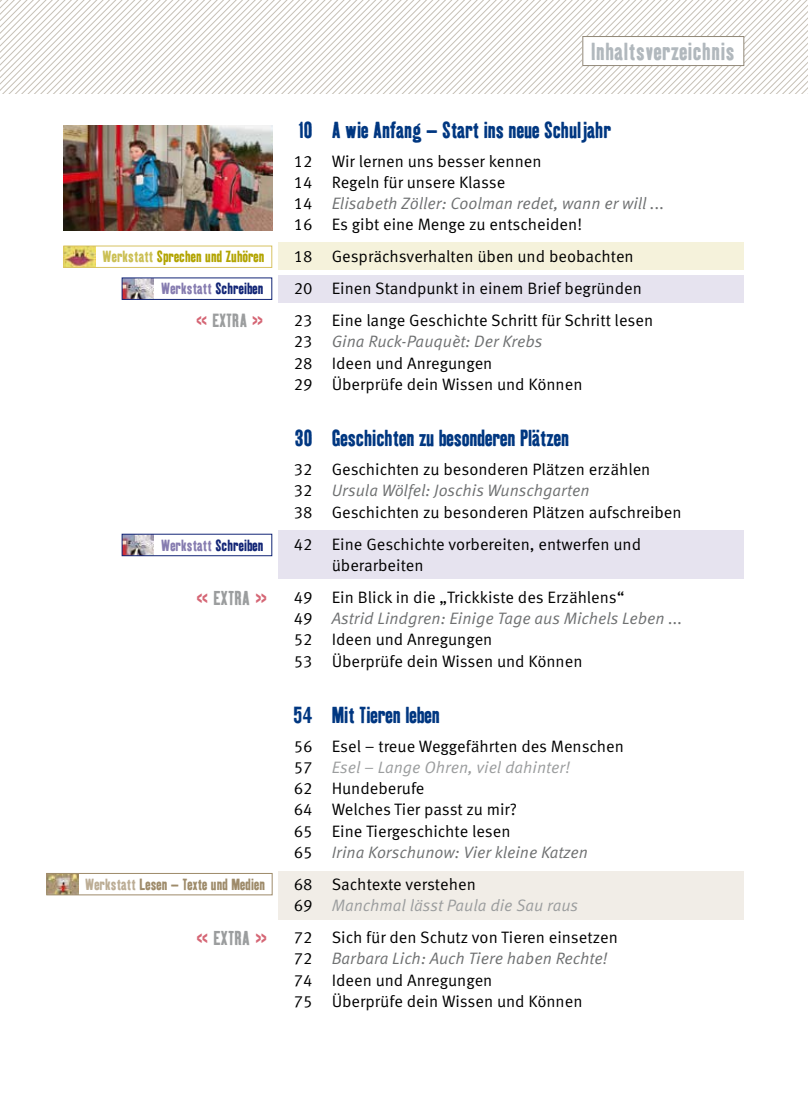
<style>
.page{position:relative;width:808px;height:1106px;background:#fff}
.page>*{position:absolute;margin:0;border:0;box-sizing:border-box;transform-origin:0 0}
.t1{font:24px "Kipp M No One";letter-spacing:.025em;color:#b1b8bd}
.t2{font:22.5px "Kipp M No One";color:#003781}
.t3{font:19.5px "Kipp M No One";letter-spacing:.01em;color:#9b9d9e}
.t4{font:18.6px "Kipp M No One";letter-spacing:.01em;color:#9b9d9e}
.t5{font:16.5px/21.3px "Meta Pro";color:#000}
.t6{font:italic 16.5px/21.3px "Meta Pro";color:#9b9d9e}
.t7{font:15.6px/32px "Kipp M No One";letter-spacing:.01em;color:#b2a400;text-align:right}
.t8{font:15.6px "Kipp M No One";letter-spacing:.01em;color:#9e8b6a}
.t9{font:15.6px "Kipp M No One";letter-spacing:.01em;color:#867cb0}
.s1{color:#cbbf53}
.s2{color:#867cb0}
.s3{color:#122576}
.s4{font-size:22.8px;color:#d56675}
.s5{font-size:24px;color:#d56675}
.s6{color:#bcad95}
.s7{font-style:italic;color:#6e7071}
.s8{font-style:italic;color:#9b9d9e}
.s9{font-style:normal;color:#000}
</style>
<div class="page">
<div style="left:279px;top:242px;width:465px;height:28px;background:#f5f2db"></div>
<div style="left:279px;top:275px;width:465px;height:28px;background:#e6e3ef"></div>
<div style="left:279px;top:529px;width:465px;height:49px;background:#e6e3ef"></div>
<div style="left:279px;top:871px;width:465px;height:48px;background:#f1ede7"></div>
<svg style="left:0;top:0;width:808px;height:94px"></svg>
<div style="left:583px;top:37px;width:161px;height:29px;background:#fff"></div>
<div style="left:582px;top:36px;width:162px;height:30px;border:1px solid #928878"></div>
<img style="left:65px;top:248px;width:31px;height:18px">
<div style="left:63px;top:246px;width:209px;height:22px;border:1px solid #d8c261"></div>
<img style="left:124px;top:279px;width:30px;height:19px">
<div style="left:122px;top:277px;width:150px;height:23px;border:1px solid #122576"></div>
<img style="left:124px;top:536px;width:30px;height:18px">
<div style="left:122px;top:534px;width:150px;height:22px;border:1px solid #122576"></div>
<img style="left:48px;top:875px;width:30px;height:18px">
<div style="left:46px;top:873px;width:226px;height:22px;border:1px solid #9e8b6a"></div>
<img style="left:64px;top:125px;width:208px;height:105px">
<p class="t7" style="left:102px;top:241px;width:163px"><span class="s1">Werkstatt</span> Sprechen und Zuhören<br><span class="s2">Werkstatt</span> <span class="s3">Schreiben</span></p>
<p class="t4" style="left:196px;top:309px;width:68px"><span class="s4">«</span> EXTRA <span class="s4">»</span></p>
<p class="t9" style="left:161px;top:535px;width:104px">Werkstatt <span class="s3">Schreiben</span></p>
<p class="t3" style="left:197px;top:586px;width:72px"><span class="s5">«</span> EXTRA <span class="s5">»</span></p>
<p class="t8" style="left:85px;top:874px;width:181px"><span class="s6">Werkstatt</span> Lesen – Texte und Medien</p>
<p class="t3" style="left:197px;top:926px;width:72px"><span class="s5">«</span> EXTRA <span class="s5">»</span></p>
<h1 class="t1" style="left:591px;top:37px;width:145px">lnhaltsverzeichnis</h1>
<h2 class="t2" style="left:299px;top:116px;width:314px">10 A wie Anfang – Start ins neue Schuljahr</h2>
<p class="t5" style="left:294px;top:151px;width:372px">12 Wir lernen uns besser kennen<br>14 Regeln für unsere Klasse<br>14 <span class="s7">Elisabeth Zöller: Coolman redet, wann er will ...<br></span>16 Es gibt eine Menge zu entscheiden!</p>
<p class="t5" style="left:294px;top:241px;width:361px;line-height:32px">18 Gesprächsverhalten üben und beobachten<br>20 Einen Standpunkt in einem Brief begründen<br>23 Eine lange Geschichte Schritt für Schritt lesen</p>
<p class="t5" style="left:294px;top:331px;width:290px">23 <span class="s7">Gina Ruck-Pauquèt: Der Krebs<br></span>28 Ideen und Anregungen<br>29 Überprüfe dein Wissen und Können</p>
<h2 class="t2" style="left:295px;top:424px;width:276px">30 Geschichten zu besonderen Plätzen</h2>
<p class="t5" style="left:294px;top:459px;width:389px">32 Geschichten zu besonderen Plätzen erzählen<br>32 <span class="s7">Ursula Wölfel: Joschis Wunschgarten<br></span>38 Geschichten zu besonderen Plätzen aufschreiben</p>
<p class="t5" style="left:332px;top:533px;width:311px;text-indent:-38px">42 Eine Geschichte vorbereiten, entwerfen und überarbeiten</p>
<p class="t5" style="left:294px;top:587px;width:390px">49 Ein Blick in die „Trickkiste des Erzählens“<br>49 <span class="s7">Astrid Lindgren: Einige Tage aus Michels Leben ...<br></span>52 Ideen und Anregungen<br>53 Überprüfe dein Wissen und Können</p>
<h2 class="t2" style="left:294px;top:701px;width:148px">54 Mit Tieren leben</h2>
<p class="t5" style="left:294px;top:735px;width:332px">56 Esel – treue Weggefährten des Menschen<br>57 <span class="s8">Esel – Lange Ohren, viel dahinter!<br></span>62 Hundeberufe<br>64 Welches Tier passt zu mir?<br>65 Eine Tiergeschichte lesen<br>65 <span class="s7">Irina Korschunow: Vier kleine Katzen</span></p>
<p class="t6" style="left:294px;top:874px;width:286px"><span class="s9">68 Sachtexte verstehen<br>69</span> Manchmal lässt Paula die Sau raus</p>
<p class="t5" style="left:294px;top:927px;width:326px">72 Sich für den Schutz von Tieren einsetzen 72 <span class="s7">Barbara Lich: Auch Tiere haben Rechte!<br></span>74 Ideen und Anregungen<br>75 Überprüfe dein Wissen und Können</p>
</div>
